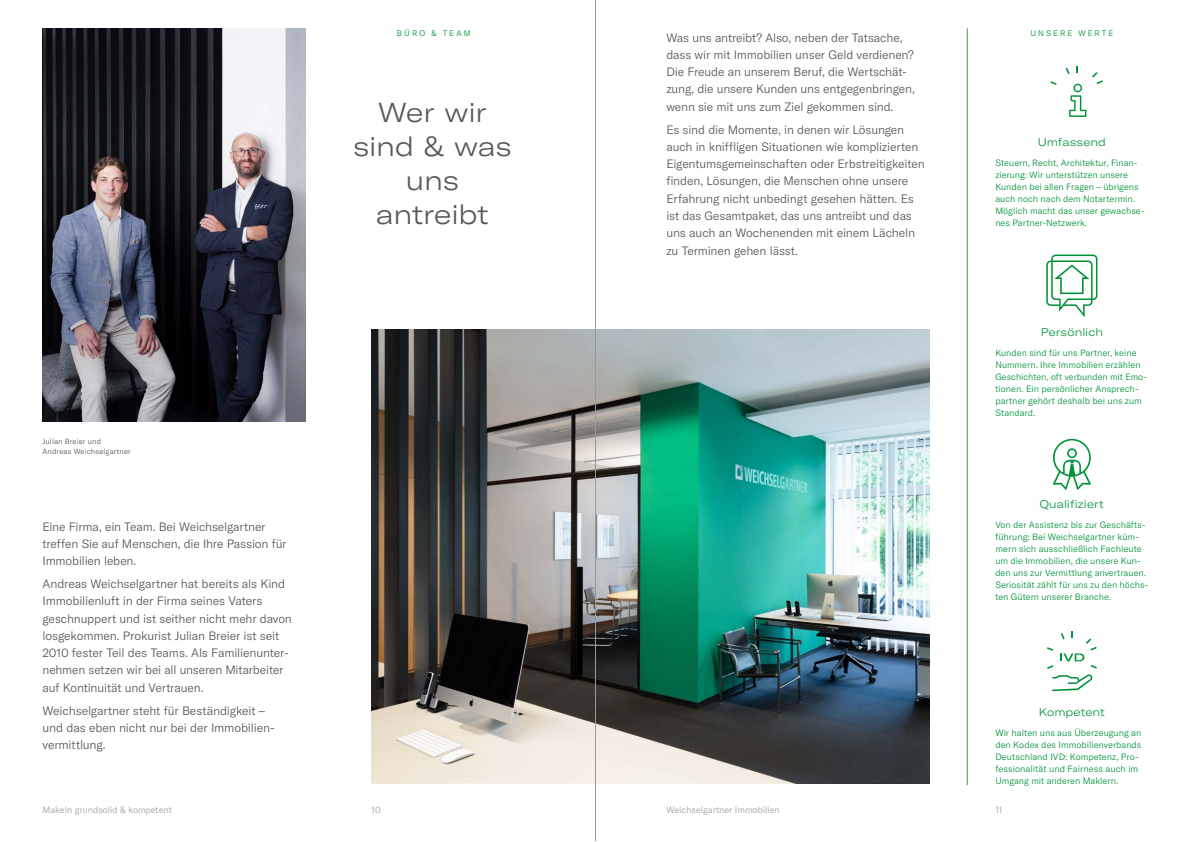
<style>
.page{position:relative;width:1191px;height:842px;background:#fff}
.page>*{position:absolute;margin:0;border:0;box-sizing:border-box;transform-origin:0 0}
.t1{font:300 expanded 27px/34px "GT America";letter-spacing:-.01em;color:#575756;text-align:center}
.t2{font:300 12px/17.2px "GT America";letter-spacing:-.01em;color:#575756}
.t3{font:300 expanded 11px "GT America";letter-spacing:.005em;color:#00933a}
.t4{font:300 9px/12px "GT America";color:#00933a}
.t5{font:300 9px "GT America";color:#9d9d9c}
.t6{font:300 8px "GT America";letter-spacing:.255em;color:#00933a}
.t7{font:300 7.5px/9.5px "GT America";letter-spacing:.02em;color:#575756}
</style>
<div class="page">
<svg style="left:1047px;top:631px;width:49px;height:60px"></svg>
<svg style="left:1046px;top:255px;width:51px;height:62px"></svg>
<svg style="left:1053px;top:438px;width:38px;height:52px"></svg>
<svg style="left:1069px;top:84px;width:17px;height:33px"></svg>
<svg style="left:1050px;top:81px;width:6px;height:4px"></svg>
<svg style="left:1092px;top:72px;width:11px;height:12px"></svg>
<svg style="left:1065px;top:68px;width:4px;height:6px"></svg>
<hr style="left:967px;top:28px;width:1px;height:757px;background:#3d9b48">
<img style="left:371px;top:329px;width:558px;height:455px">
<img style="left:43px;top:28px;width:262px;height:393px">
<hr style="left:595px;top:0;width:1px;height:841px;background:#999898">
<p class="t6" style="left:397px;top:29px;width:75px">BÜRO &amp; TEAM</p>
<p class="t6" style="left:1030px;top:29px;width:84px">UNSERE WERTE</p>
<p class="t2" style="left:666px;top:29px;width:250px">Was uns antreibt? Also, neben der Tatsache, dass wir mit Immobilien unser Geld verdienen?<br>Die Freude an unserem Beruf, die Wertschät&shy;zung, die unsere Kunden uns entgegenbringen, wenn sie mit uns zum Ziel gekommen sind.</p>
<p class="t2" style="left:666px;top:121px;width:260px">Es sind die Momente, in denen wir Lösungen auch in kniffligen Situationen wie komplizierten Eigentumsgemeinschaften oder Erbstreitigkeiten finden, Lösungen, die Menschen ohne unsere Erfahrung nicht unbedingt gesehen hätten. Es ist das Gesamtpaket, das uns antreibt und das uns auch an Wochenenden mit einem Lächeln zu Terminen gehen lässt.</p>
<h1 class="t1" style="left:353px;top:95px;width:160px">Wer wir sind &amp; was uns antreibt</h1>
<p class="t3" style="left:1037px;top:135px;width:70px">Umfassend</p>
<p class="t4" style="left:995px;top:157px;width:151px">Steuern, Recht, Architektur, Finan&shy;zierung: Wir unterstützen unsere<br>Kunden bei allen Fragen – übrigens auch noch nach dem Notartermin.<br>Möglich macht das unser gewachse&shy;nes Partner-Netzwerk.</p>
<p class="t7" style="left:43px;top:437px;width:90px">Julian Breier und<br>Andreas Weichselgartner</p>
<p class="t2" style="left:43px;top:518px;width:245px">Eine Firma, ein Team. Bei Weichselgartner treffen Sie auf Menschen, die Ihre Passion für<br>Immobilien leben.</p>
<p class="t2" style="left:43px;top:575px;width:251px">Andreas Weichselgartner hat bereits als Kind Immobilienluft in der Firma seines Vaters geschnuppert und ist seither nicht mehr davon losgekommen. Prokurist Julian Breier ist seit 2010 fester Teil des Teams. Als Familienunter&shy;nehmen setzen wir bei all unseren Mitarbeiter auf Kontinuität und Vertrauen.</p>
<p class="t2" style="left:43px;top:702px;width:234px">Weichselgartner steht für Beständigkeit – und das eben nicht nur bei der Immobilien&shy;vermittlung.</p>
<p class="t3" style="left:1040px;top:325px;width:64px">Persönlich</p>
<p class="t4" style="left:995px;top:346px;width:153px">Kunden sind für uns Partner, keine<br>Nummern. Ihre Immobilien erzählen<br>Geschichten, oft verbunden mit Emo&shy;tionen. Ein persönlicher Ansprech&shy;partner gehört deshalb bei uns zum<br>Standard.</p>
<p class="t3" style="left:1039px;top:497px;width:66px">Qualifiziert</p>
<p class="t4" style="left:995px;top:518px;width:154px">Von der Assistenz bis zur Geschäfts&shy;führung: Bei Weichselgartner küm&shy;mern sich ausschließlich Fachleute um die Immobilien, die unsere Kun&shy;den uns zur Vermittlung anvertrauen.<br>Seriosität zählt für uns zu den höchs&shy;ten Gütern unserer Branche.</p>
<p class="t3" style="left:1038px;top:705px;width:68px">Kompetent</p>
<p class="t4" style="left:995px;top:726px;width:148px">Wir halten uns aus Überzeugung an den Kodex des Immobilienverbands Deutschland IVD: Kompetenz, Pro&shy;fessionalität und Fairness auch im Umgang mit anderen Maklern.</p>
<p class="t5" style="left:43px;top:804px;width:131px">Makeln grundsolid &amp; kompetent</p>
<p class="t5" style="left:371px;top:804px;width:11px">10</p>
<p class="t5" style="left:666px;top:804px;width:115px">Weichselgartner Immobilien</p>
<p class="t5" style="left:995px;top:804px;width:9px">11</p>
</div>
